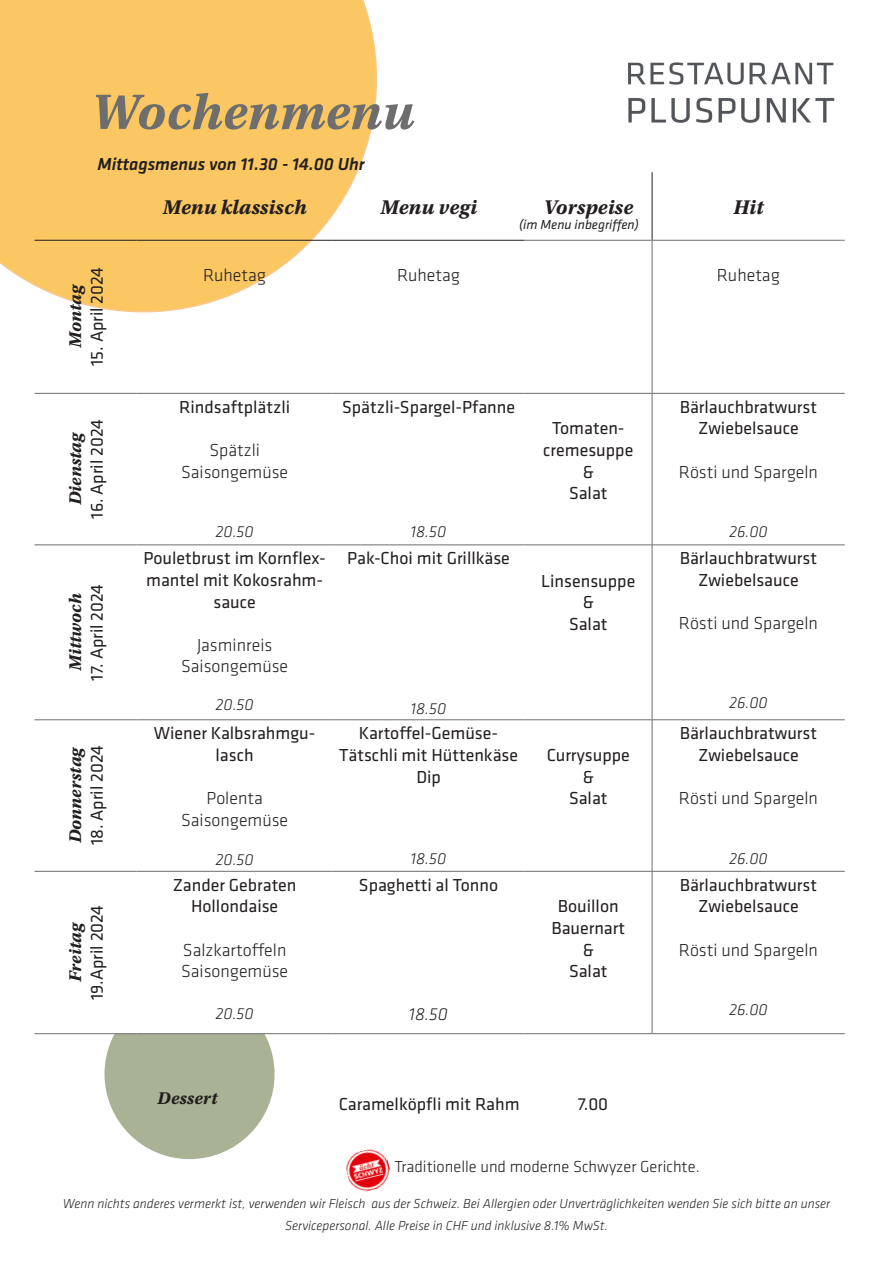
<style>
.page{position:relative;width:893px;height:1263px;background:#fff}
.page>*{position:absolute;margin:0;border:0;box-sizing:border-box;transform-origin:0 0}
.t1{font:52.5px "Utopia Std Bold Capt It";color:#6e6e6e}
.t2{font:21px "Utopia Std Bold Capt It";color:#231f20}
.t3{font:18px/21.6px "Klavika";color:#231f20;text-align:center}
.t4{font:300 18px/21.6px "Klavika";color:#231f20;text-align:center}
.t5{font:18px "Utopia Std Bold Capt It";color:#231f20}
.t6{font:italic 500 18px "Klavika";color:#231f20}
.t7{font:italic 300 18px "Klavika";color:#231f20}
.t8{font:italic 300 16.5px "Klavika";color:#231f20}
.t9{font:300 16.5px "Klavika";color:#231f20}
.t10{font:italic 300 13.5px/21.6px "Klavika";color:#231f20;text-align:center}
.t11{font:italic 13.5px "Klavika";color:#231f20}
</style>
<div class="page">
<div style="left:105px;top:990px;width:169px;height:168px;background:#aab295;border-radius:50%"></div>
<svg style="left:0;top:0;width:377px;height:312px;background:#facc73"></svg>
<div style="left:116px;top:990px;width:147px;height:43px;background:#fff"></div>
<hr style="left:35px;top:240px;width:102px;height:1px;background:#231f20">
<hr style="left:137px;top:240px;width:196px;height:1px;background:#231f20">
<hr style="left:333px;top:240px;width:191px;height:1px;background:#231f20">
<hr style="left:524px;top:240px;width:128px;height:1px;background:#6e6e6e">
<hr style="left:35px;top:393px;width:102px;height:1px;background:#6e6e6e">
<hr style="left:137px;top:393px;width:196px;height:1px;background:#6e6e6e">
<hr style="left:333px;top:393px;width:191px;height:1px;background:#6e6e6e">
<hr style="left:524px;top:393px;width:128px;height:1px;background:#6e6e6e">
<hr style="left:35px;top:545px;width:102px;height:1px;background:#6e6e6e">
<hr style="left:137px;top:545px;width:196px;height:1px;background:#6e6e6e">
<hr style="left:333px;top:545px;width:191px;height:1px;background:#6e6e6e">
<hr style="left:524px;top:545px;width:128px;height:1px;background:#6e6e6e">
<hr style="left:35px;top:719px;width:102px;height:1px;background:#6e6e6e">
<hr style="left:137px;top:719px;width:196px;height:1px;background:#6e6e6e">
<hr style="left:333px;top:719px;width:191px;height:1px;background:#6e6e6e">
<hr style="left:524px;top:719px;width:128px;height:1px;background:#6e6e6e">
<hr style="left:35px;top:871px;width:102px;height:1px;background:#6e6e6e">
<hr style="left:137px;top:871px;width:196px;height:1px;background:#6e6e6e">
<hr style="left:333px;top:871px;width:191px;height:1px;background:#6e6e6e">
<hr style="left:524px;top:871px;width:128px;height:1px;background:#6e6e6e">
<hr style="left:35px;top:1033px;width:102px;height:1px;background:#6e6e6e">
<hr style="left:137px;top:1033px;width:196px;height:1px;background:#6e6e6e">
<hr style="left:333px;top:1033px;width:191px;height:1px;background:#6e6e6e">
<hr style="left:524px;top:1033px;width:128px;height:1px;background:#6e6e6e">
<hr style="left:652px;top:241px;width:1px;height:152px;background:#6e6e6e">
<hr style="left:652px;top:393px;width:193px;height:1px;background:#6e6e6e">
<hr style="left:652px;top:393px;width:1px;height:152px;background:#6e6e6e">
<hr style="left:652px;top:545px;width:193px;height:1px;background:#6e6e6e">
<hr style="left:652px;top:545px;width:1px;height:175px;background:#6e6e6e">
<hr style="left:652px;top:719px;width:193px;height:1px;background:#6e6e6e">
<hr style="left:652px;top:720px;width:1px;height:151px;background:#6e6e6e">
<hr style="left:652px;top:871px;width:193px;height:1px;background:#6e6e6e">
<hr style="left:652px;top:871px;width:1px;height:162px;background:#6e6e6e">
<hr style="left:652px;top:1033px;width:193px;height:1px;background:#6e6e6e">
<hr style="left:652px;top:172px;width:1px;height:68px;background:#231f20">
<hr style="left:652px;top:240px;width:193px;height:1px;background:#6e6e6e">
<img style="left:345px;top:1149px;width:45px;height:43px">
<img style="left:628px;top:62px;width:207px;height:61px">
<p class="t1" style="left:91px;top:81px;width:325px">Wochenmenu</p>
<p class="t6" style="left:97px;top:152px;width:269px">Mittagsmenus von 11.30 - 14.00 Uhr</p>
<p class="t2" style="left:163px;top:195px;width:146px">Menu klassisch</p>
<p class="t2" style="left:380px;top:195px;width:98px">Menu vegi</p>
<p class="t2" style="left:543px;top:195px;width:91px">Vorspeise</p>
<p class="t2" style="left:733px;top:195px;width:32px">Hit</p>
<p class="t11" style="left:519px;top:216px;width:121px">(im Menu inbegriffen)</p>
<p class="t3" style="left:86px;top:366px;width:100px;rotate:-90deg">15. April 2024</p>
<p class="t4" style="left:203px;top:264px;width:65px">Ruhetag</p>
<p class="t4" style="left:397px;top:264px;width:65px">Ruhetag</p>
<p class="t4" style="left:717px;top:264px;width:65px">Ruhetag</p>
<p class="t5" style="left:65px;top:348px;width:66px;rotate:-90deg">Montag</p>
<p class="t5" style="left:65px;top:505px;width:75px;rotate:-90deg">Dienstag</p>
<p class="t3" style="left:86px;top:519px;width:101px;rotate:-90deg">16. April 2024</p>
<p class="t5" style="left:65px;top:671px;width:79px;rotate:-90deg">Mittwoch</p>
<p class="t3" style="left:86px;top:680px;width:98px;rotate:-90deg">17. April 2024</p>
<p class="t5" style="left:65px;top:843px;width:99px;rotate:-90deg">Donnerstag</p>
<p class="t3" style="left:86px;top:845px;width:101px;rotate:-90deg">18. April 2024</p>
<p class="t3" style="left:86px;top:1000px;width:97px;rotate:-90deg">19.April 2024</p>
<p class="t5" style="left:65px;top:982px;width:62px;rotate:-90deg">Freitag</p>
<p class="t3" style="left:179px;top:395px;width:112px">Rindsaftplätzli</p>
<p class="t4" style="left:181px;top:439px;width:109px">Spätzli<br>Saisongemüse</p>
<p class="t3" style="left:342px;top:395px;width:174px">Spätzli-Spargel-Pfanne</p>
<p class="t8" style="left:215px;top:522px;width:40px">20.50</p>
<p class="t3" style="left:143px;top:547px;width:184px">Pouletbrust im Kornflex&shy;mantel mit Kokosrahm&shy;sauce</p>
<p class="t4" style="left:197px;top:634px;width:77px">Jasminreis</p>
<p class="t4" style="left:181px;top:655px;width:109px">Saisongemüse</p>
<p class="t8" style="left:215px;top:695px;width:40px">20.50</p>
<p class="t3" style="left:154px;top:722px;width:163px">Wiener Kalbsrahmgu&shy;lasch</p>
<p class="t4" style="left:207px;top:787px;width:58px">Polenta</p>
<p class="t4" style="left:181px;top:809px;width:109px">Saisongemüse</p>
<p class="t8" style="left:215px;top:850px;width:40px">20.50</p>
<p class="t3" style="left:173px;top:873px;width:125px">Zander Gebraten</p>
<p class="t3" style="left:191px;top:895px;width:89px">Hollondaise</p>
<p class="t4" style="left:183px;top:939px;width:105px">Salzkartoffeln</p>
<p class="t4" style="left:181px;top:960px;width:109px">Saisongemüse</p>
<p class="t8" style="left:215px;top:1003px;width:40px">20.50</p>
<p class="t8" style="left:411px;top:522px;width:37px">18.50</p>
<p class="t3" style="left:347px;top:547px;width:164px">Pak-Choi mit Grillkäse</p>
<p class="t8" style="left:411px;top:698px;width:37px">18.50</p>
<p class="t3" style="left:339px;top:722px;width:180px">Kartoffel-Gemüse-<br>Tätschli mit Hüttenkäse<br>Dip</p>
<p class="t8" style="left:411px;top:848px;width:37px">18.50</p>
<p class="t3" style="left:359px;top:873px;width:141px">Spaghetti al Tonno</p>
<p class="t7" style="left:409px;top:1003px;width:40px">18.50</p>
<p class="t3" style="left:543px;top:417px;width:92px">Tomaten&shy;cremesuppe</p>
<p class="t3" style="left:583px;top:460px;width:13px">&amp;</p>
<p class="t3" style="left:569px;top:482px;width:40px">Salat</p>
<p class="t3" style="left:541px;top:569px;width:96px">Linsensuppe</p>
<p class="t3" style="left:583px;top:591px;width:13px">&amp;</p>
<p class="t3" style="left:569px;top:612px;width:40px">Salat</p>
<p class="t3" style="left:547px;top:743px;width:85px">Currysuppe</p>
<p class="t3" style="left:583px;top:765px;width:13px">&amp;</p>
<p class="t3" style="left:569px;top:787px;width:40px">Salat</p>
<p class="t3" style="left:551px;top:895px;width:75px">Bouillon<br>Bauernart</p>
<p class="t3" style="left:583px;top:938px;width:13px">&amp;</p>
<p class="t3" style="left:569px;top:960px;width:40px">Salat</p>
<p class="t5" style="left:157px;top:1088px;width:62px">Dessert</p>
<p class="t3" style="left:339px;top:1092px;width:182px">Caramelköpfli mit Rahm</p>
<p class="t3" style="left:578px;top:1092px;width:32px">7.00</p>
<p class="t3" style="left:680px;top:395px;width:139px">Bärlauchbratwurst</p>
<p class="t3" style="left:698px;top:417px;width:102px">Zwiebelsauce</p>
<p class="t4" style="left:679px;top:461px;width:141px">Rösti und Spargeln</p>
<p class="t8" style="left:729px;top:522px;width:40px">26.00</p>
<p class="t3" style="left:680px;top:547px;width:139px">Bärlauchbratwurst</p>
<p class="t3" style="left:698px;top:569px;width:102px">Zwiebelsauce</p>
<p class="t4" style="left:679px;top:612px;width:141px">Rösti und Spargeln</p>
<p class="t8" style="left:729px;top:693px;width:40px">26.00</p>
<p class="t3" style="left:680px;top:722px;width:139px">Bärlauchbratwurst</p>
<p class="t3" style="left:698px;top:743px;width:102px">Zwiebelsauce</p>
<p class="t4" style="left:679px;top:787px;width:141px">Rösti und Spargeln</p>
<p class="t8" style="left:729px;top:848px;width:40px">26.00</p>
<p class="t3" style="left:680px;top:873px;width:139px">Bärlauchbratwurst</p>
<p class="t3" style="left:698px;top:895px;width:102px">Zwiebelsauce</p>
<p class="t4" style="left:679px;top:939px;width:141px">Rösti und Spargeln</p>
<p class="t8" style="left:729px;top:999px;width:40px">26.00</p>
<p class="t9" style="left:394px;top:1156px;width:307px">Traditionelle und moderne Schwyzer Gerichte.</p>
<p class="t10" style="left:63px;top:1193px;width:769px">Wenn nichts anderes vermerkt ist, verwenden wir Fleisch aus der Schweiz. Bei Allergien oder Unverträglichkeiten wenden Sie sich bitte an unser<br>Servicepersonal. Alle Preise in CHF und inklusive 8.1% MwSt.</p>
</div>
